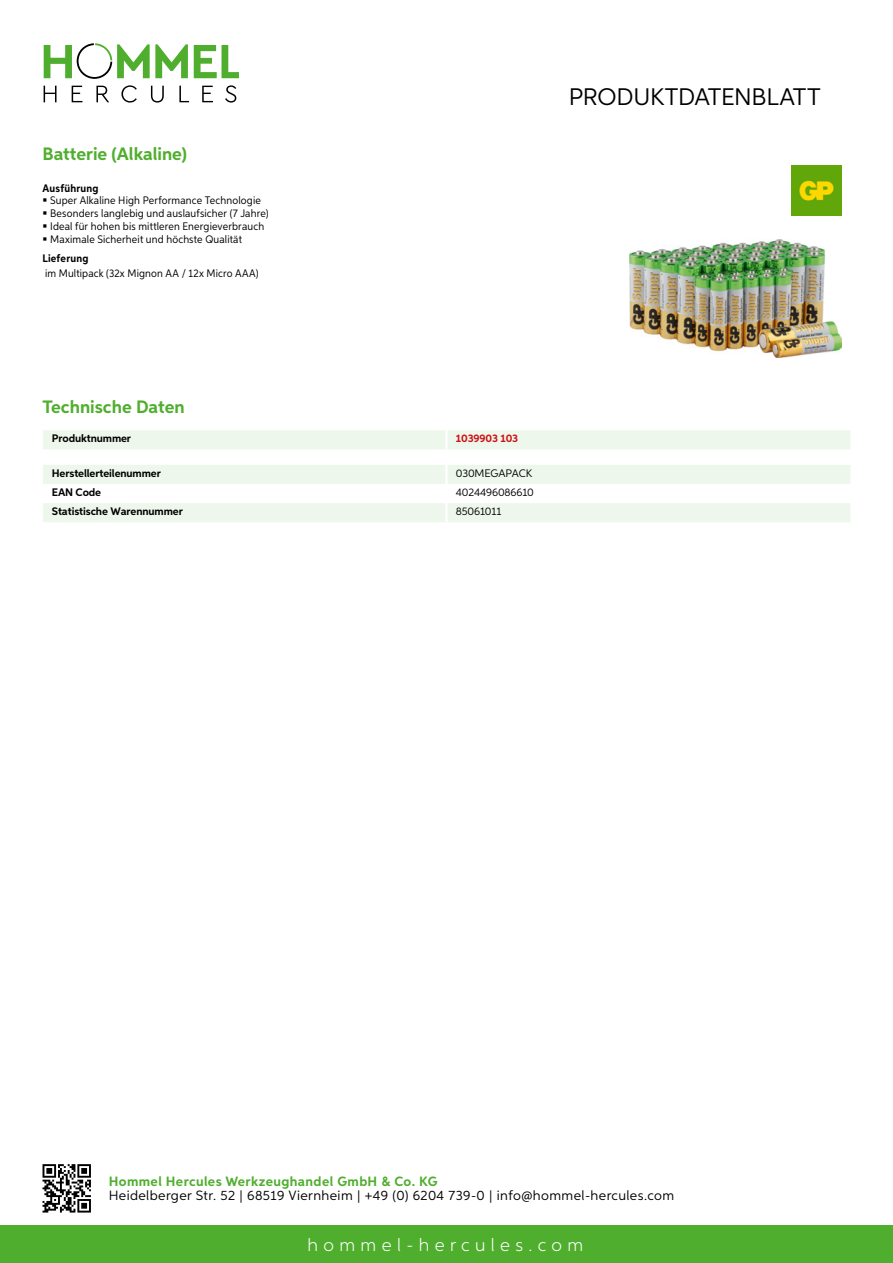
<style>
.page{position:relative;width:893px;height:1263px;background:#fff}
.page>*{position:absolute;margin:0;border:0;box-sizing:border-box;transform-origin:0 0}
.t1{font:24px "Aspira";letter-spacing:-.01em;color:#000}
.t2{font:700 18px "Aspira";color:#50ae2f}
.t3{font:300 18px "Aspira";letter-spacing:.3em;color:#fff}
.t4{font:13.5px "Aspira";letter-spacing:.03em;color:#000}
.t5{font:700 13.5px "Aspira";letter-spacing:.03em;color:#50ae2f}
.t6{font:10.95px/12.8px "Aspira Nar";letter-spacing:.015em;color:#000}
.t7{font:700 10.95px "Aspira";letter-spacing:-.01em;color:#000}
.t8{font:10.95px "Aspira";letter-spacing:-.01em;color:#000}
.t9{font:700 10.95px "Aspira Nar";letter-spacing:.02em;color:#000}
.t10{font:700 10.95px "Aspira";letter-spacing:-.01em;color:#cd1013}
</style>
<div class="page">
<div style="left:0;top:1226px;width:893px;height:37px;background:#50ae2f"></div>
<svg style="left:43px;top:1164px;width:48px;height:48px"></svg>
<svg style="left:194px;top:45px;width:45px;height:33px"></svg>
<svg style="left:44px;top:43px;width:144px;height:36px"></svg>
<svg style="left:44px;top:86px;width:13px;height:16px"></svg>
<svg style="left:72px;top:86px;width:10px;height:16px"></svg>
<svg style="left:96px;top:86px;width:13px;height:16px"></svg>
<svg style="left:121px;top:85px;width:16px;height:18px"></svg>
<svg style="left:151px;top:86px;width:13px;height:17px"></svg>
<svg style="left:179px;top:86px;width:10px;height:16px"></svg>
<svg style="left:202px;top:86px;width:11px;height:16px"></svg>
<svg style="left:225px;top:85px;width:11px;height:18px"></svg>
<div style="left:43px;top:430px;width:807px;height:19px;background:#eef7eb"></div>
<hr style="left:445px;top:430px;width:3px;height:19px;background:#fff">
<svg style="left:43px;top:465px;width:807px;height:57px"></svg>
<hr style="left:445px;top:503px;width:3px;height:19px;background:#fff">
<img style="left:629px;top:239px;width:213px;height:119px">
<img style="left:792px;top:166px;width:50px;height:50px">
<h2 class="t2" style="left:43px;top:142px;width:146px">Batterie (Alkaline)</h2>
<p class="t9" style="left:43px;top:181px;width:58px">Ausführung</p>
<p class="t6" style="left:50px;top:194px;width:220px">Super Alkaline High Performance Technologie Besonders langlebig und auslaufsicher (7 Jahre)<br>Ideal für hohen bis mittleren Energieverbrauch Maximale Sicherheit und höchste Qualität</p>
<p class="t9" style="left:43px;top:251px;width:47px">Lieferung</p>
<p class="t6" style="left:45px;top:267px;width:215px">im Multipack (32x Mignon AA / 12x Micro AAA)</p>
<h1 class="t1" style="left:569px;top:82px;width:253px">Produktdatenblatt</h1>
<h2 class="t2" style="left:43px;top:396px;width:144px">Technische Daten</h2>
<p class="t7" style="left:52px;top:432px;width:81px">Produktnummer</p>
<p class="t10" style="left:456px;top:432px;width:64px">1039903 103</p>
<p class="t7" style="left:52px;top:466px;width:111px">Herstellerteilenummer</p>
<p class="t8" style="left:456px;top:466px;width:77px">030MEGAPACK</p>
<p class="t7" style="left:52px;top:485px;width:51px">EAN Code</p>
<p class="t8" style="left:456px;top:485px;width:80px">4024496086610</p>
<p class="t7" style="left:52px;top:505px;width:132px">Statistische Warennummer</p>
<p class="t8" style="left:456px;top:505px;width:47px">85061011</p>
<p class="t5" style="left:109px;top:1172px;width:330px">Hommel Hercules Werkzeughandel GmbH &amp; Co. KG</p>
<p class="t4" style="left:109px;top:1187px;width:567px">Heidelberger Str. 52 | 68519 Viernheim | +49 (0) 6204 739-0 | info@hommel-hercules.com</p>
<h2 class="t3" style="left:307px;top:1234px;width:277px">hommel-hercules.com</h2>
</div>
